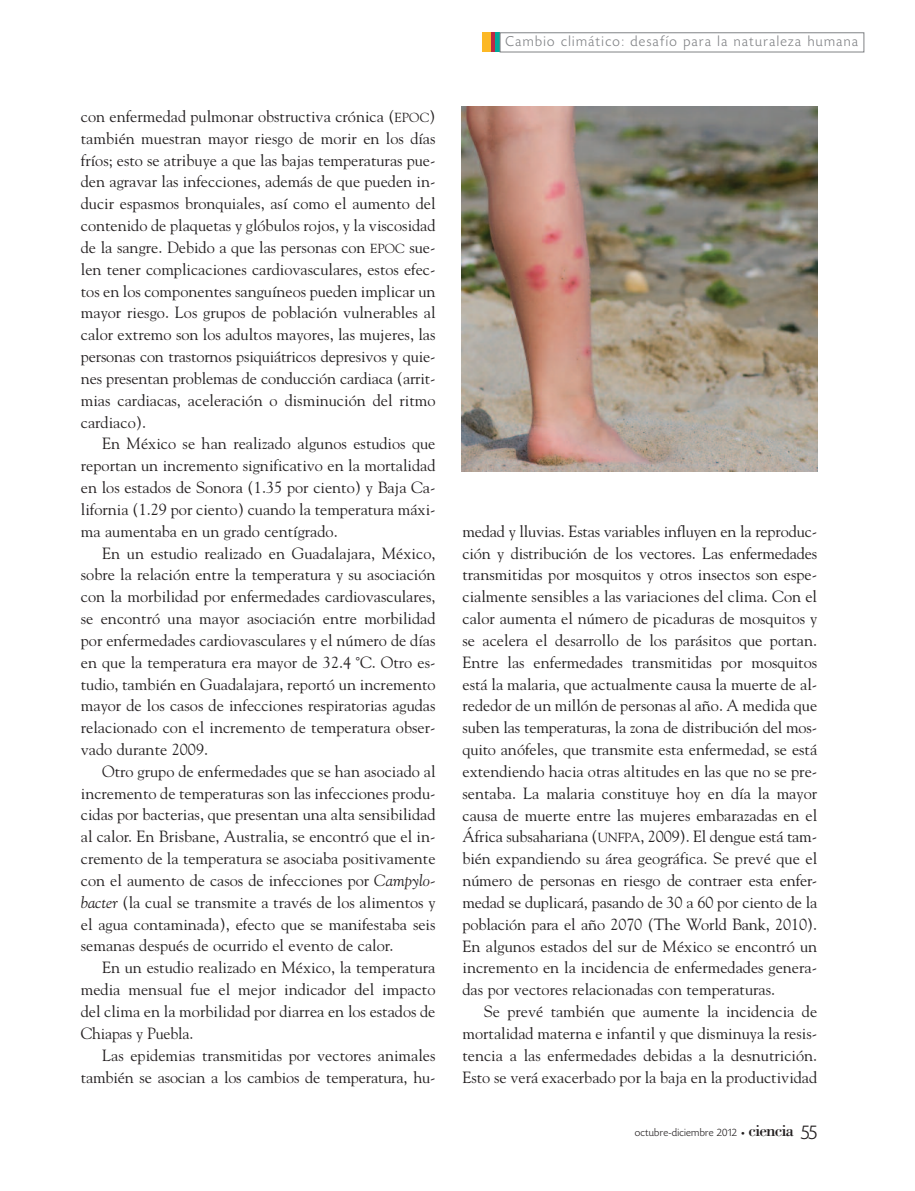
<style>
.page{position:relative;width:915px;height:1191px;background:#fff}
.page>*{position:absolute;margin:0;border:0;box-sizing:border-box;transform-origin:0 0}
.t1{font:17.25px "Bodoni";letter-spacing:-.05em;color:#231f20}
.t2{font:16.2px/21.8px "Goudy";color:#231f20;text-align:justify}
.t3{font:300 15px "Today HEF";letter-spacing:.095em;color:#808285}
.t4{font:300 11.25px "Today HEF";letter-spacing:.025em;color:#231f20}
.s1{font-size:13.05px}
.s2{font-style:italic}
.s3{font-family:"Officina Sans";font-weight:400;font-size:7.5px}
.s4{font-family:"Today HEF";font-weight:300;font-size:21px}
</style>
<div class="page">
<hr style="left:482px;top:32px;width:4px;height:20px;background:#fcb825">
<div style="left:486px;top:32px;width:5px;height:20px;background:#fcb825"></div>
<hr style="left:491px;top:32px;width:4px;height:20px;background:#bb2945">
<div style="left:495px;top:32px;width:5px;height:20px;background:#00a99b"></div>
<div style="left:499px;top:32px;width:365px;height:20px;border:1px solid #808285"></div>
<img style="left:461px;top:106px;width:355px;height:365px">
<p class="t2" style="left:81px;top:105px;width:356px">con enfermedad pulmonar obstructiva crónica (<span class="s1">EPOC</span>) también muestran mayor riesgo de morir en los días fríos; esto se atribuye a que las bajas temperaturas pue&shy;den agravar las infecciones, además de que pueden in&shy;ducir espasmos bronquiales, así como el aumento del contenido de plaquetas y glóbulos rojos, y la viscosidad de la sangre. Debido a que las personas con <span class="s1">EPOC</span> sue&shy;len tener complicaciones cardiovasculares, estos efec&shy;tos en los componentes sanguíneos pueden implicar un mayor riesgo. Los grupos de población vulnerables al calor extremo son los adultos mayores, las mujeres, las personas con trastornos psiquiátricos depresivos y quie&shy;nes presentan problemas de conducción cardiaca (arrit&shy;mias cardiacas, aceleración o disminución del ritmo cardiaco).</p>
<p class="t2" style="left:81px;top:433px;width:356px;text-indent:21px">En México se han realizado algunos estudios que reportan un incremento significativo en la mortalidad en los estados de Sonora (1.35 por ciento) y Baja Ca&shy;lifornia (1.29 por ciento) cuando la temperatura máxi&shy;ma aumentaba en un grado centígrado.</p>
<p class="t2" style="left:81px;top:542px;width:356px;text-indent:21px">En un estudio realizado en Guadalajara, México, sobre la relación entre la temperatura y su asociación con la morbilidad por enfermedades cardiovasculares, se encontró una mayor asociación entre morbilidad por enfermedades cardiovasculares y el número de días en que la temperatura era mayor de 32.4 ˚C. Otro es&shy;tudio, también en Guadalajara, reportó un incremento mayor de los casos de infecciones respiratorias agudas relacionado con el incremento de temperatura obser&shy;vado durante 2009.</p>
<p class="t2" style="left:81px;top:760px;width:356px;text-indent:21px">Otro grupo de enfermedades que se han asociado al incremento de temperaturas son las infecciones produ&shy;cidas por bacterias, que presentan una alta sensibilidad al calor. En Brisbane, Australia, se encontró que el in&shy;cremento de la temperatura se asociaba positivamente con el aumento de casos de infecciones por <span class="s2">Campylo&shy;bacter</span> (la cual se transmite a través de los alimentos y el agua contaminada), efecto que se manifestaba seis semanas después de ocurrido el evento de calor.</p>
<p class="t2" style="left:81px;top:956px;width:356px;text-indent:21px">En un estudio realizado en México, la temperatura media mensual fue el mejor indicador del impacto del clima en la morbilidad por diarrea en los estados de Chiapas y Puebla.</p>
<p class="t2" style="left:81px;top:1044px;width:356px;text-align:right">Las epidemias transmitidas por vectores animales también se asocian a los cambios de temperatura, hu-</p>
<p class="t3" style="left:505px;top:35px;width:353px">Cambio climático: desafío para la naturaleza humana</p>
<p class="t2" style="left:462px;top:520px;width:356px">medad y lluvias. Estas variables influyen en la reproduc&shy;ción y distribución de los vectores. Las enfermedades transmitidas por mosquitos y otros insectos son espe&shy;cialmente sensibles a las variaciones del clima. Con el calor aumenta el número de picaduras de mosquitos y se acelera el desarrollo de los parásitos que portan.<br>Entre las enfermedades transmitidas por mosquitos está la malaria, que actualmente causa la muerte de al&shy;rededor de un millón de personas al año. A medida que suben las temperaturas, la zona de distribución del mos&shy;quito anófeles, que transmite esta enfermedad, se está extendiendo hacia otras altitudes en las que no se pre&shy;sentaba. La malaria constituye hoy en día la mayor causa de muerte entre las mujeres embarazadas en el África subsahariana (<span class="s1">UNFPA</span>, 2009). El dengue está tam&shy;bién expandiendo su área geográfica. Se prevé que el número de personas en riesgo de contraer esta enfer&shy;medad se duplicará, pasando de 30 a 60 por ciento de la población para el año 2070 (The World Bank, 2010).<br>En algunos estados del sur de México se encontró un incremento en la incidencia de enfermedades genera&shy;das por vectores relacionadas con temperaturas.</p>
<p class="t2" style="left:462px;top:1000px;width:356px;text-indent:21px">Se prevé también que aumente la incidencia de mortalidad materna e infantil y que disminuya la resis&shy;tencia a las enfermedades debidas a la desnutrición.<br>Esto se verá exacerbado por la baja en la productividad</p>
<p class="t4" style="left:634px;top:1127px;width:111px">octubre-diciembre 2012 <span class="s3">•</span></p>
<p class="t1" style="left:748px;top:1120px;width:70px">ciencia <span class="s4">55</span></p>
</div>
